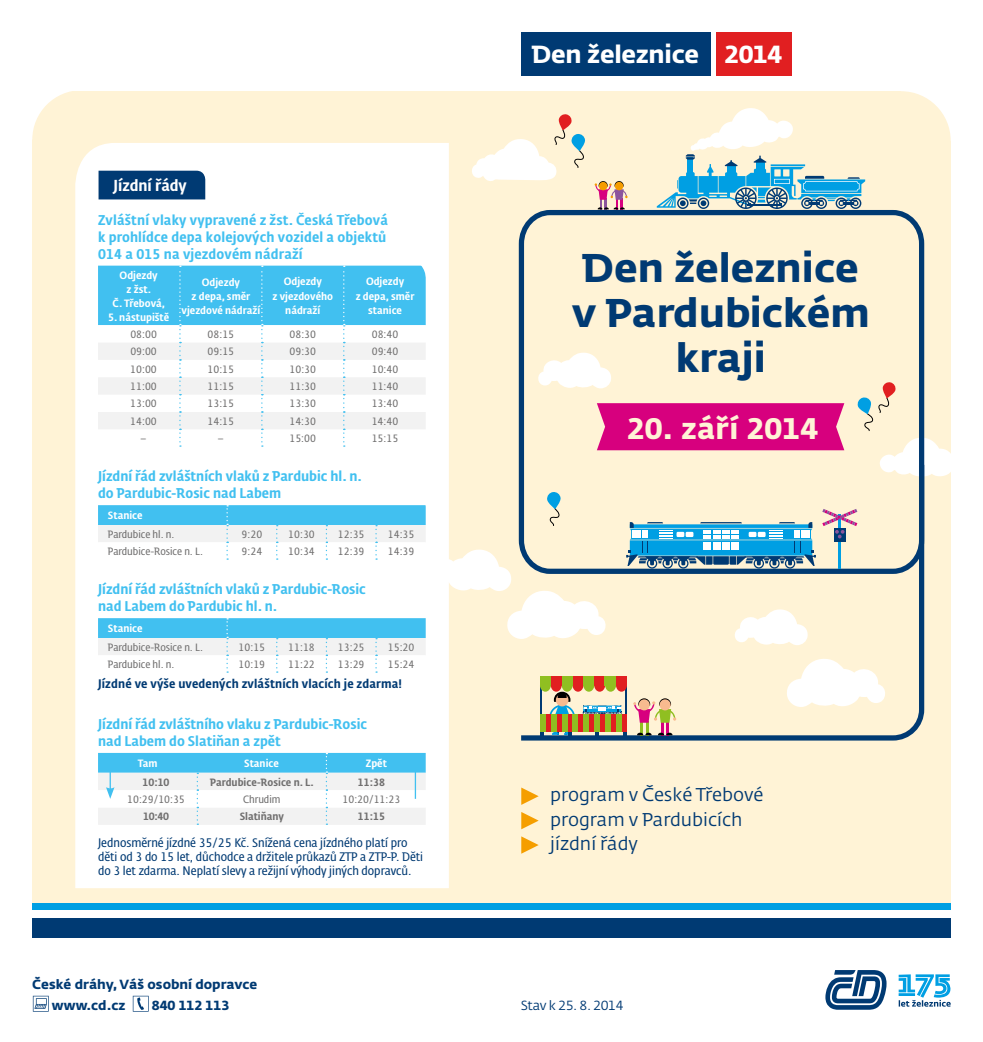
<style>
.page{position:relative;width:983px;height:1042px;background:#fff}
.page>*{position:absolute;margin:0;border:0;box-sizing:border-box;transform-origin:0 0}
.t1{font:700 39.73px/45px "CD Fedra";color:#003a73;text-align:center}
.t2{font:700 29.57px "CD Fedra";letter-spacing:.015em;color:#fff3d6}
.t3{font:700 24.5px "CD Fedra";letter-spacing:-.01em;color:#fff}
.t4{font:18.38px/24.3px "CD Fedra";color:#003a73}
.t5{font:500 15.75px "CD Fedra Cond Pro";color:#fff;scale:1.2 1}
.t6{font:500 14px/16.8px "CD Fedra Cond Pro";color:#41c0f0;scale:1.2 1}
.t7{font:700 13.12px/21px "CD Fedra";color:#003a73}
.t8{font:13.12px "CD Fedra";letter-spacing:-.025em;color:#003a73}
.t9{font:12.25px/14px "CD Fedra Cond Pro";color:#003a73;scale:1.2 1}
.t10{font:500 12.25px "CD Fedra Cond Pro";letter-spacing:.01em;color:#003a73;scale:1.2 1}
.t11{font:10.5px "CD Fedra Cond Pro";color:#706f6f;scale:1.2 1}
.t12{font:500 10.5px/14px "CD Fedra Cond Pro";color:#fff;text-align:center;scale:1.2 1}
.t13{font:500 10.5px "CD Fedra Cond Pro";color:#706f6f;scale:1.2 1}
</style>
<div class="page">
<div style="left:32px;top:91px;width:918px;height:816px;background:#fff3d6"></div>
<svg style="left:32px;top:91px;width:39px;height:48px"></svg>
<svg style="left:904px;top:91px;width:47px;height:50px"></svg>
<svg style="left:521px;top:787px;width:17px;height:18px"></svg>
<svg style="left:521px;top:812px;width:17px;height:17px"></svg>
<svg style="left:521px;top:836px;width:17px;height:18px"></svg>
<div style="left:32px;top:918px;width:918px;height:20px;background:#003a73"></div>
<div style="left:32px;top:903px;width:918px;height:7px;background:#009fe3"></div>
<svg style="left:133px;top:996px;width:16px;height:15px"></svg>
<svg style="left:33px;top:996px;width:16px;height:15px"></svg>
<svg style="left:825px;top:970px;width:61px;height:39px"></svg>
<svg style="left:898px;top:974px;width:52px;height:32px"></svg>
<svg style="left:857px;top:382px;width:38px;height:49px"></svg>
<svg style="left:594px;top:181px;width:33px;height:28px"></svg>
<div style="left:597px;top:403px;width:247px;height:47px;background:#d7007e"></div>
<div style="left:75px;top:143px;width:374px;height:745px;background:#fff"></div>
<svg style="left:538px;top:352px;width:73px;height:37px"></svg>
<svg style="left:880px;top:437px;width:71px;height:41px"></svg>
<div style="left:518px;top:210px;width:406px;height:364px;border:5px solid #003a73;border-radius:30px"></div>
<div style="left:521px;top:32px;width:189px;height:44px;background:#003a73"></div>
<div style="left:715px;top:32px;width:76px;height:44px;background:#e11f21"></div>
<svg style="left:656px;top:108px;width:209px;height:101px"></svg>
<svg style="left:472px;top:114px;width:113px;height:67px"></svg>
<svg style="left:518px;top:462px;width:408px;height:279px"></svg>
<svg style="left:633px;top:698px;width:43px;height:37px"></svg>
<hr style="left:540px;top:718px;width:4px;height:18px;background:#003a73">
<hr style="left:595px;top:718px;width:4px;height:18px;background:#003a73">
<div style="left:621px;top:715px;width:6px;height:17px;background:#e11f21"></div>
<div style="left:539px;top:676px;width:11px;height:10px;background:#90bf21"></div>
<div style="left:572px;top:676px;width:11px;height:10px;background:#e11f21"></div>
<div style="left:594px;top:676px;width:11px;height:10px;background:#e11f21"></div>
<div style="left:615px;top:676px;width:11px;height:10px;background:#e11f21"></div>
<div style="left:550px;top:676px;width:11px;height:10px;background:#e11f21"></div>
<div style="left:561px;top:676px;width:11px;height:10px;background:#90bf21"></div>
<div style="left:583px;top:676px;width:11px;height:10px;background:#90bf21"></div>
<div style="left:604px;top:676px;width:12px;height:10px;background:#90bf21"></div>
<svg style="left:539px;top:686px;width:87px;height:49px"></svg>
<hr style="left:838px;top:514px;width:2px;height:54px;background:#009fe3">
<div style="left:833px;top:528px;width:12px;height:13px;background:#003a73"></div>
<svg style="left:822px;top:509px;width:35px;height:29px"></svg>
<div style="left:98px;top:171px;width:107px;height:28px;background:#003a73"></div>
<svg style="left:98px;top:489px;width:510px;height:184px"></svg>
<svg style="left:98px;top:726px;width:329px;height:99px;background:#d4edf7"></svg>
<svg style="left:98px;top:258px;width:329px;height:189px;background:#bfe7f6"></svg>
<h3 class="t5" style="left:113px;top:176px;width:63px">Jízdní řády</h3>
<h3 class="t6" style="left:98px;top:212px;width:243px;text-align:justify">Zvláštní vlaky vypravené z žst. Česká Třebová k prohlídce depa kolejových vozidel a objektů 014 a 015 na vjezdovém nádraží</h3>
<p class="t12" style="left:112px;top:268px;width:45px">Odjezdy<br>z žst.<br>Č. Třebová,</p>
<p class="t12" style="left:108px;top:310px;width:52px">5. nástupiště</p>
<p class="t12" style="left:181px;top:275px;width:67px">Odjezdy<br>z depa, směr vjezdové nádraží</p>
<p class="t12" style="left:272px;top:275px;width:52px">Odjezdy<br>z vjezdového nádraží</p>
<p class="t12" style="left:356px;top:275px;width:50px">Odjezdy<br>z depa, směr stanice</p>
<p class="t11" style="left:130px;top:328px;width:24px">08:00</p>
<p class="t11" style="left:207px;top:328px;width:24px">08:15</p>
<p class="t11" style="left:289px;top:328px;width:24px">08:30</p>
<p class="t11" style="left:371px;top:328px;width:24px">08:40</p>
<p class="t11" style="left:130px;top:346px;width:24px">09:00</p>
<p class="t11" style="left:207px;top:346px;width:24px">09:15</p>
<p class="t11" style="left:289px;top:346px;width:24px">09:30</p>
<p class="t11" style="left:371px;top:346px;width:24px">09:40</p>
<p class="t11" style="left:130px;top:363px;width:24px">10:00</p>
<p class="t11" style="left:207px;top:363px;width:24px">10:15</p>
<p class="t11" style="left:289px;top:363px;width:24px">10:30</p>
<p class="t11" style="left:371px;top:363px;width:24px">10:40</p>
<p class="t11" style="left:130px;top:380px;width:24px">11:00</p>
<p class="t11" style="left:207px;top:380px;width:24px">11:15</p>
<p class="t11" style="left:289px;top:380px;width:24px">11:30</p>
<p class="t11" style="left:371px;top:380px;width:24px">11:40</p>
<p class="t11" style="left:130px;top:398px;width:24px">13:00</p>
<p class="t11" style="left:207px;top:398px;width:24px">13:15</p>
<p class="t11" style="left:289px;top:398px;width:24px">13:30</p>
<p class="t11" style="left:371px;top:398px;width:24px">13:40</p>
<p class="t11" style="left:130px;top:415px;width:24px">14:00</p>
<p class="t11" style="left:207px;top:415px;width:24px">14:15</p>
<p class="t11" style="left:289px;top:415px;width:24px">14:30</p>
<p class="t11" style="left:371px;top:415px;width:24px">14:40</p>
<p class="t11" style="left:141px;top:432px;width:6px">–</p>
<p class="t11" style="left:218px;top:432px;width:6px">–</p>
<p class="t11" style="left:289px;top:432px;width:24px">15:00</p>
<p class="t11" style="left:371px;top:432px;width:24px">15:15</p>
<h3 class="t6" style="left:98px;top:468px;width:221px">Jízdní řád zvláštních vlaků z Pardubic hl. n. do Pardubic-Rosic nad Labem</h3>
<p class="t12" style="left:108px;top:509px;width:30px">Stanice</p>
<p class="t11" style="left:108px;top:528px;width:57px">Pardubice hl. n.</p>
<p class="t11" style="left:241px;top:528px;width:19px">9:20</p>
<p class="t11" style="left:288px;top:528px;width:24px">10:30</p>
<p class="t11" style="left:338px;top:528px;width:24px">12:35</p>
<p class="t11" style="left:388px;top:528px;width:24px">14:35</p>
<p class="t11" style="left:108px;top:545px;width:81px">Pardubice-Rosice n. L.</p>
<p class="t11" style="left:241px;top:545px;width:19px">9:24</p>
<p class="t11" style="left:288px;top:545px;width:24px">10:34</p>
<p class="t11" style="left:338px;top:545px;width:24px">12:39</p>
<p class="t11" style="left:388px;top:545px;width:24px">14:39</p>
<h3 class="t6" style="left:98px;top:581px;width:224px">Jízdní řád zvláštních vlaků z Pardubic-Rosic nad Labem do Pardubic hl. n.</h3>
<p class="t12" style="left:108px;top:622px;width:30px">Stanice</p>
<p class="t11" style="left:108px;top:641px;width:81px">Pardubice-Rosice n. L.</p>
<p class="t11" style="left:238px;top:641px;width:24px">10:15</p>
<p class="t11" style="left:288px;top:641px;width:24px">11:18</p>
<p class="t11" style="left:338px;top:641px;width:24px">13:25</p>
<p class="t11" style="left:388px;top:641px;width:24px">15:20</p>
<p class="t11" style="left:108px;top:658px;width:57px">Pardubice hl. n.</p>
<p class="t11" style="left:238px;top:658px;width:24px">10:19</p>
<p class="t11" style="left:288px;top:658px;width:24px">11:22</p>
<p class="t11" style="left:338px;top:658px;width:24px">13:29</p>
<p class="t11" style="left:388px;top:658px;width:24px">15:24</p>
<p class="t10" style="left:98px;top:676px;width:255px">Jízdné ve výše uvedených zvláštních vlacích je zdarma!</p>
<h3 class="t6" style="left:98px;top:716px;width:226px">Jízdní řád zvláštního vlaku z Pardubic-Rosic nad Labem do Slatiňan a zpět</h3>
<p class="t12" style="left:138px;top:756px;width:18px">Tam</p>
<p class="t12" style="left:244px;top:756px;width:30px">Stanice</p>
<p class="t12" style="left:366px;top:756px;width:19px">Zpět</p>
<p class="t13" style="left:142px;top:776px;width:24px">10:10</p>
<p class="t13" style="left:210px;top:776px;width:88px">Pardubice-Rosice n. L.</p>
<p class="t13" style="left:358px;top:776px;width:24px">11:38</p>
<p class="t11" style="left:127px;top:793px;width:50px">10:29/10:35</p>
<p class="t11" style="left:243px;top:793px;width:32px">Chrudim</p>
<p class="t11" style="left:342px;top:793px;width:50px">10:20/11:23</p>
<p class="t13" style="left:143px;top:810px;width:23px">10:40</p>
<p class="t13" style="left:239px;top:810px;width:38px">Slatiňany</p>
<p class="t13" style="left:358px;top:810px;width:24px">11:15</p>
<p class="t9" style="left:98px;top:836px;width:272px">Jednosměrné jízdné 35/25 Kč. Snížená cena jízdného platí pro děti od 3 do 15 let, důchodce a držitele průkazů ZTP a ZTP-P. Děti do 3 let zdarma. Neplatí slevy a režijní výhody jiných dopravců.</p>
<p class="t7" style="left:52px;top:973px;width:207px;text-indent:-20px">České dráhy, Váš osobní dopravce www.cd.cz</p>
<p class="t7" style="left:152px;top:994px;width:79px">840 112 113</p>
<h3 class="t3" style="left:532px;top:38px;width:251px">Den železnice 2014</h3>
<h1 class="t1" style="left:571px;top:245px;width:300px">Den železnice v Pardubickém kraji</h1>
<h2 class="t2" style="left:626px;top:410px;width:193px">20. září 2014</h2>
<h3 class="t4" style="left:550px;top:783px;width:215px">program v České Třebové program v Pardubicích jízdní řády</h3>
<p class="t8" style="left:520px;top:997px;width:105px">Stav k 25. 8. 2014</p>
</div>
